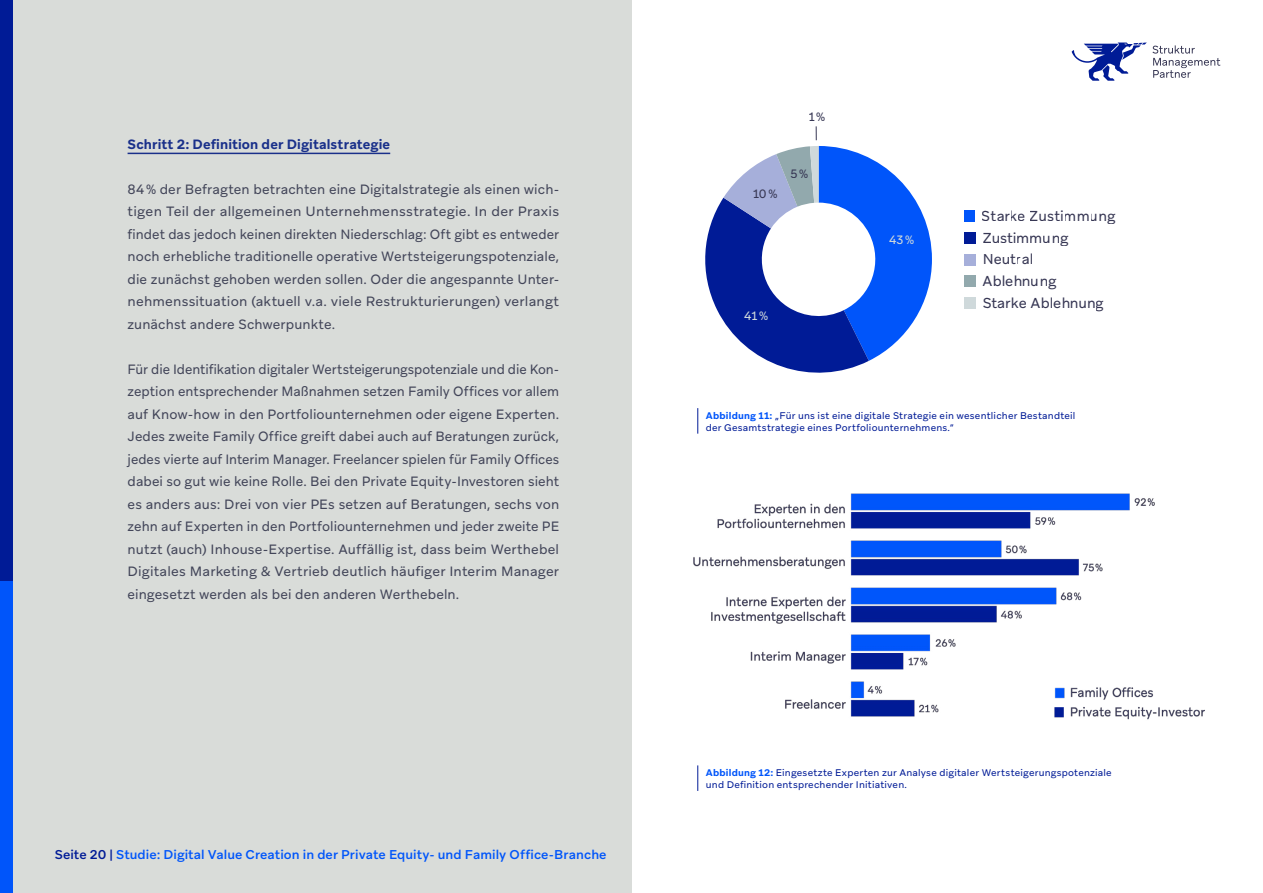
<style>
.page{position:relative;width:1263px;height:893px;background:#fff}
.page>*{position:absolute;margin:0;border:0;box-sizing:border-box;transform-origin:0 0}
.t1{font:14.4px/21.9px "Aribau Grotesk";color:#373754}
.t2{font:14.25px/21.5px "Aribau Grotesk";color:#373754}
.t3{font:13.5px/22.5px "Aribau Grotesk";letter-spacing:.01em;color:#373754;text-align:justify}
.t4{font:700 13.5px "Aribau Grotesk";letter-spacing:.01em;color:#001b96}
.t5{font:500 12.75px "Aribau Grotesk";letter-spacing:.005em;color:#0055fa}
.t6{font:12.15px "Aribau Grotesk";color:#373754}
.t7{font:12.15px "Aribau Grotesk";color:#cfd9db}
.t8{font:9.6px/12px "Aribau Grotesk";letter-spacing:.02em;color:#001b96}
.s1{color:#001b96}
.s2{font-weight:700;color:#0055fa}
</style>
<div class="page">
<svg style="left:1071px;top:43px;width:149px;height:38px"></svg>
<svg style="left:697px;top:408px;width:1px;height:26px"></svg>
<svg style="left:697px;top:765px;width:1px;height:26px"></svg>
<div style="left:0;top:0;width:631px;height:893px;background:#d9dcd9"></div>
<img style="left:693px;top:493px;width:462px;height:224px">
<img style="left:1037px;top:670px;width:168px;height:50px">
<div style="left:965px;top:210px;width:10px;height:12px;background:#0055fa"></div>
<div style="left:965px;top:232px;width:11px;height:12px;background:#001b96"></div>
<div style="left:965px;top:254px;width:11px;height:11px;background:#a6afda"></div>
<div style="left:965px;top:275px;width:11px;height:12px;background:#92a9ad"></div>
<div style="left:965px;top:298px;width:11px;height:11px;background:#cfd9db"></div>
<svg style="left:705px;top:146px;width:226px;height:227px"></svg>
<svg style="left:816px;top:126px;width:1px;height:14px"></svg>
<div style="left:0;top:580px;width:13px;height:313px;background:#0055fa"></div>
<div style="left:0;top:0;width:13px;height:580px;background:#001b96"></div>
<p class="t4" style="left:128px;top:135px;width:264px">Schritt 2: Definition der Digitalstrategie</p>
<p class="t3" style="left:128px;top:178px;width:433px">84% der Befragten betrachten eine Digitalstrategie als einen wich&shy;tigen Teil der allgemeinen Unternehmensstrategie. In der Praxis findet das jedoch keinen direkten Niederschlag: Oft gibt es entweder noch erhebliche traditionelle operative Wertsteigerungspotenziale, die zunächst gehoben werden sollen. Oder die angespannte Unter&shy;nehmenssituation (aktuell v.a. viele Restrukturierungen) verlangt zunächst andere Schwerpunkte.</p>
<p class="t3" style="left:128px;top:358px;width:433px">Für die Identifikation digitaler Wertsteigerungspotenziale und die Kon&shy;zeption entsprechender Maßnahmen setzen Family Offices vor allem auf Know-how in den Portfoliounternehmen oder eigene Experten.<br>Jedes zweite Family Office greift dabei auch auf Beratungen zurück, jedes vierte auf Interim Manager. Freelancer spielen für Family Offices dabei so gut wie keine Rolle. Bei den Private Equity-Investoren sieht es anders aus: Drei von vier PEs setzen auf Beratungen, sechs von zehn auf Experten in den Portfoliounternehmen und jeder zweite PE nutzt (auch) Inhouse-Expertise. Auffällig ist, dass beim Werthebel Digitales Marketing &amp; Vertrieb deutlich häufiger Interim Manager eingesetzt werden als bei den anderen Werthebeln.</p>
<p class="t5" style="left:55px;top:846px;width:553px"><span class="s1">Seite 20 |</span> Studie: Digital Value Creation in der Private Equity- und Family Office-Branche</p>
<p class="t6" style="left:809px;top:109px;width:18px">1%</p>
<p class="t6" style="left:790px;top:166px;width:19px">5%</p>
<p class="t6" style="left:771px;top:184px;width:19px">5%</p>
<p class="t6" style="left:753px;top:186px;width:26px">10%</p>
<p class="t7" style="left:744px;top:308px;width:25px">41%</p>
<p class="t7" style="left:889px;top:232px;width:27px">43%</p>
<p class="t1" style="left:982px;top:204px;width:135px">Starke Zustimmung<br>Zustimmung<br>Neutral<br>Ablehnung<br>Starke Ablehnung</p>
<p class="t2" style="left:1000px;top:208px;width:87px">Zustimmung<br>Neutral<br>Ablehnung</p>
<p class="t8" style="left:706px;top:409px;width:371px"><span class="s2">Abbildung 11:</span> „Für uns ist eine digitale Strategie ein wesentlicher Bestandteil der Gesamtstrategie eines Portfoliounternehmens.“</p>
<p class="t8" style="left:706px;top:767px;width:407px"><span class="s2">Abbildung 12:</span> Eingesetzte Experten zur Analyse digitaler Wertsteigerungspotenziale und Definition entsprechender Initiativen.</p>
</div>
